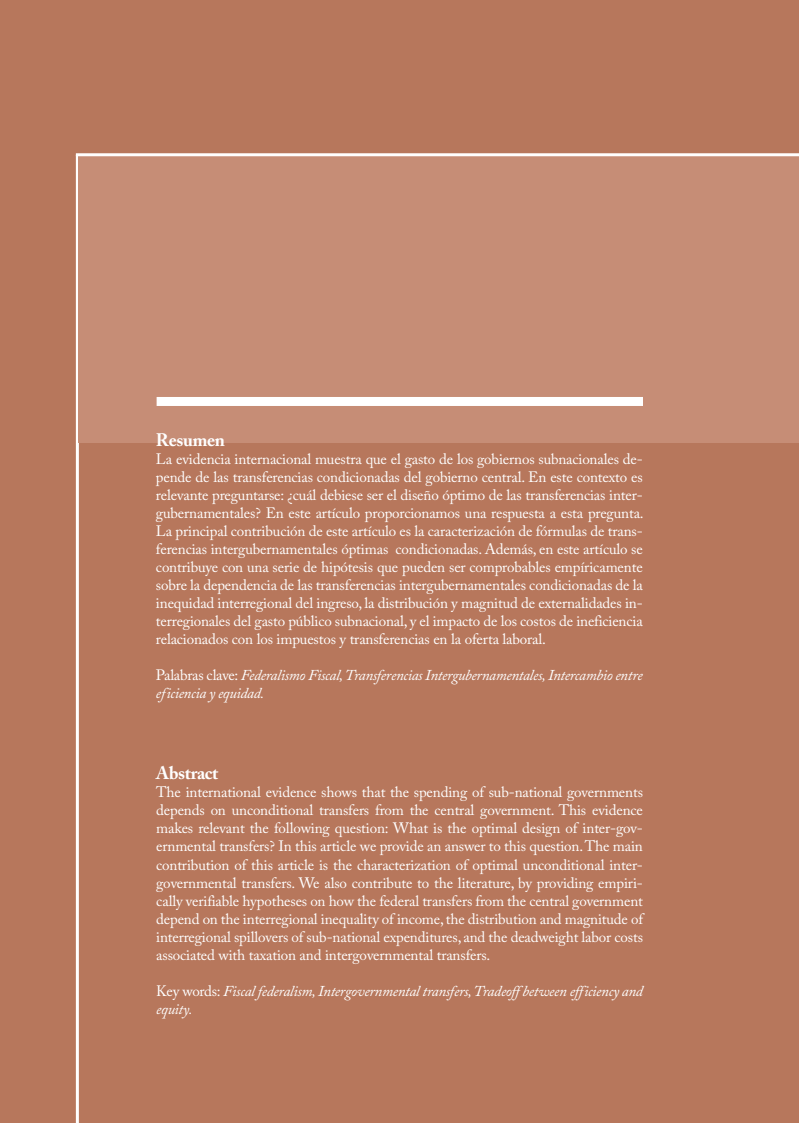
<style>
.page{position:relative;width:799px;height:1123px;background:#fff}
.page>*{position:absolute;margin:0;border:0;box-sizing:border-box;transform-origin:0 0}
.t1{font:700 18px "Adobe Caslon Pro";letter-spacing:-.02em;color:#fff}
.Texto_resumen_abstra{font:15px/18px "Adobe Caslon Pro";letter-spacing:-.01em;color:#fff;text-align:justify}
.Texto_palabra_word{font:italic 15px/18px "Adobe Caslon Pro";letter-spacing:-.02em;color:#fff}
.s1{font-style:normal}
</style>
<div class="page">
<div style="left:0;top:0;width:799px;height:1122px;background:#b7775c"></div>
<hr style="left:76px;top:155px;width:3px;height:968px;background:#fff">
<div style="left:79px;top:156px;width:720px;height:287px;background:#c68d76"></div>
<hr style="left:76px;top:153px;width:723px;height:3px;background:#fff">
<div style="left:157px;top:397px;width:486px;height:9px;background:#fff"></div>
<p class="t1" style="left:156px;top:429px;width:71px">Resumen</p>
<p class="Texto_resumen_abstra" style="left:156px;top:450px;width:489px">La evidencia internacional muestra que el gasto de los gobiernos subnacionales de&shy;pende de las transferencias condicionadas del gobierno central. En este contexto es relevante preguntarse: ¿cuál debiese ser el diseño óptimo de las transferencias inter&shy;gubernamentales? En este artículo proporcionamos una respuesta a esta pregunta.<br>La principal contribución de este artículo es la caracterización de fórmulas de trans&shy;ferencias intergubernamentales óptimas condicionadas. Además, en este artículo se contribuye con una serie de hipótesis que pueden ser comprobables empíricamente sobre la dependencia de las transferencias intergubernamentales condicionadas de la inequidad interregional del ingreso, la distribución y magnitud de externalidades in&shy;terregionales del gasto público subnacional, y el impacto de los costos de ineficiencia relacionados con los impuestos y transferencias en la oferta laboral.</p>
<p class="Texto_palabra_word" style="left:156px;top:666px;width:488px"><span class="s1">Palabras clave:</span> Federalismo Fiscal, Transferencias Intergubernamentales, Intercambio entre eficiencia y equidad.</p>
<p class="t1" style="left:156px;top:762px;width:64px">Abstract</p>
<p class="Texto_resumen_abstra" style="left:156px;top:783px;width:488px">The international evidence shows that the spending of sub-national governments depends on unconditional transfers from the central government. This evidence makes relevant the following question: What is the optimal design of inter-gov&shy;ernmental transfers? In this article we provide an answer to this question. The main contribution of this article is the characterization of optimal unconditional inter&shy;governmental transfers. We also contribute to the literature, by providing empiri&shy;cally verifiable hypotheses on how the federal transfers from the central government depend on the interregional inequality of income, the distribution and magnitude of interregional spillovers of sub-national expenditures, and the deadweight labor costs associated with taxation and intergovernmental transfers.</p>
<p class="Texto_palabra_word" style="left:156px;top:981px;width:488px"><span class="s1">Key words:</span> Fiscal federalism, Intergovernmental transfers, Tradeoff between efficiency and equity.</p>
</div>
